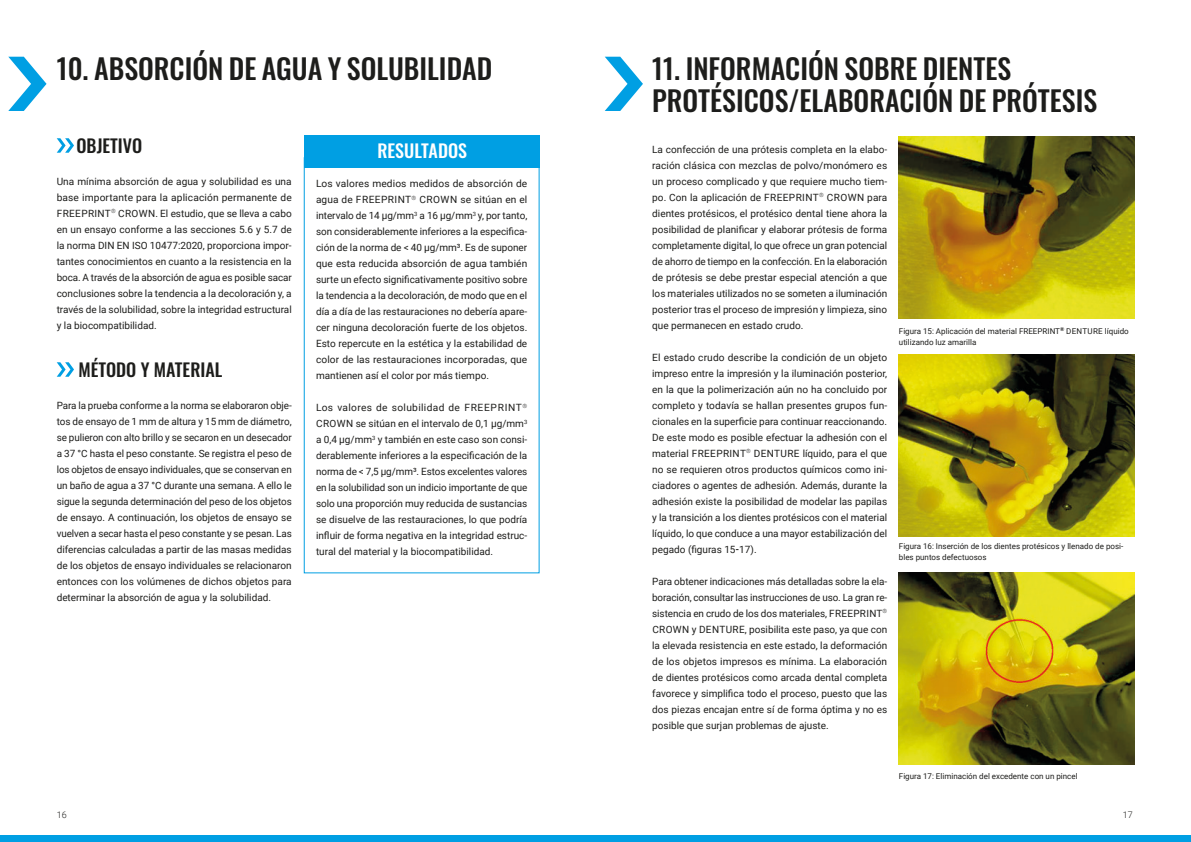
<style>
.page{position:relative;width:1191px;height:842px;background:#fff}
.page>*{position:absolute;margin:0;border:0;box-sizing:border-box;transform-origin:0 0}
.t1{font:500 28px/32px "Oswald";color:#1d1d1b}
.t2{font:500 18px "Oswald";color:#1d1d1b}
.t3{font:500 18px "Oswald";color:#fff}
.t4{font:10px/16px "Roboto";color:#1d1d1b;text-align:justify}
.t5{font:300 9px "Roboto";color:#1d1d1b}
.t6{font:8px/11px "Roboto";color:#1d1d1b}
.s1{font-family:"Oswald";font-weight:600}
</style>
<div class="page">
<div style="left:0;top:835px;width:1191px;height:7px;background:#009fe3"></div>
<svg style="left:57px;top:138px;width:17px;height:15px"></svg>
<svg style="left:57px;top:362px;width:17px;height:15px"></svg>
<div style="left:304px;top:135px;width:235px;height:33px;background:#009fe3"></div>
<div style="left:304px;top:157px;width:235px;height:416px;border:1px solid #009fe3"></div>
<img style="left:899px;top:137px;width:235px;height:182px">
<svg style="left:8px;top:57px;width:39px;height:54px"></svg>
<svg style="left:605px;top:57px;width:38px;height:54px"></svg>
<img style="left:899px;top:355px;width:235px;height:182px">
<img style="left:899px;top:573px;width:235px;height:192px">
<h1 class="t1" style="left:57px;top:54px;width:437px">10. ABSORCIÓN DE AGUA Y SOLUBILIDAD</h1>
<h2 class="t2" style="left:76px;top:136px;width:67px">OBJETIVO</h2>
<p class="t4" style="left:57px;top:173px;width:237px">Una mínima absorción de agua y solubilidad es una base importante para la aplicación permanente de FREEPRINT<sup>®</sup> CROWN. El estudio, que se lleva a cabo en un ensayo conforme a las secciones 5.6 y 5.7 de la norma DIN EN ISO 10477:2020, proporciona impor&shy;tantes conocimientos en cuanto a la resistencia en la boca. A través de la absorción de agua es posible sacar conclusiones sobre la tendencia a la decoloración y, a través de la solubilidad, sobre la integridad estructural y la biocompatibilidad.</p>
<h2 class="t2" style="left:78px;top:360px;width:145px">MÉTODO Y MATERIAL</h2>
<p class="t4" style="left:57px;top:397px;width:236px">Para la prueba conforme a la norma se elaboraron obje&shy;tos de ensayo de 1 mm de altura y 15 mm de diámetro, se pulieron con alto brillo y se secaron en un desecador a 37 °C hasta el peso constante. Se registra el peso de los objetos de ensayo individuales, que se conservan en un baño de agua a 37 °C durante una semana. A ello le sigue la segunda determinación del peso de los objetos de ensayo. A continuación, los objetos de ensayo se vuelven a secar hasta el peso constante y se pesan. Las diferencias calculadas a partir de las masas medidas de los objetos de ensayo individuales se relacionaron entonces con los volúmenes de dichos objetos para determinar la absorción de agua y la solubilidad.</p>
<h2 class="t3" style="left:377px;top:141px;width:91px">RESULTADOS</h2>
<p class="t4" style="left:316px;top:175px;width:213px">Los valores medios medidos de absorción de agua de FREEPRINT<sup>®</sup> CROWN se sitúan en el intervalo de 14 µg/mm<sup>3</sup> a 16 µg/mm<sup>3</sup> y, por tanto, son considerablemente inferiores a la especifica&shy;ción de la norma de &lt; 40 µg/mm³. Es de suponer que esta reducida absorción de agua también surte un efecto significativamente positivo sobre la tendencia a la decoloración, de modo que en el día a día de las restauraciones no debería apare&shy;cer ninguna decoloración fuerte de los objetos.<br>Esto repercute en la estética y la estabilidad de color de las restauraciones incorporadas, que mantienen así el color por más tiempo.</p>
<p class="t4" style="left:316px;top:399px;width:213px">Los valores de solubilidad de FREEPRINT<sup>® </sup>CROWN se sitúan en el intervalo de 0,1 µg/mm<sup>3 </sup>a 0,4 µg/mm<sup>3</sup> y también en este caso son consi&shy;derablemente inferiores a la especificación de la norma de &lt; 7,5 µg/mm³. Estos excelentes valores en la solubilidad son un indicio importante de que solo una proporción muy reducida de sustancias se disuelve de las restauraciones, lo que podría influir de forma negativa en la integridad estruc&shy;tural del material y la biocompatibilidad.</p>
<h1 class="t1" style="left:652px;top:54px;width:446px">11. INFORMACIÓN SOBRE DIENTES<br>PROTÉSICOS/ELABORACIÓN DE PRÓTESIS</h1>
<p class="t4" style="left:652px;top:141px;width:236px">La confección de una prótesis completa en la elabo&shy;ración clásica con mezclas de polvo/monómero es un proceso complicado y que requiere mucho tiem&shy;po. Con la aplicación de FREEPRINT<sup>®</sup> CROWN para dientes protésicos, el protésico dental tiene ahora la posibilidad de planificar y elaborar prótesis de forma completamente digital, lo que ofrece un gran potencial de ahorro de tiempo en la confección. En la elaboración de prótesis se debe prestar especial atención a que los materiales utilizados no se someten a iluminación posterior tras el proceso de impresión y limpieza, sino que permanecen en estado crudo.</p>
<p class="t4" style="left:652px;top:349px;width:236px">El estado crudo describe la condición de un objeto impreso entre la impresión y la iluminación posterior, en la que la polimerización aún no ha concluido por completo y todavía se hallan presentes grupos fun&shy;cionales en la superficie para continuar reaccionando.<br>De este modo es posible efectuar la adhesión con el material FREEPRINT<sup>®</sup> DENTURE líquido, para el que no se requieren otros productos químicos como ini&shy;ciadores o agentes de adhesión. Además, durante la adhesión existe la posibilidad de modelar las papilas y la transición a los dientes protésicos con el material líquido, lo que conduce a una mayor estabilización del pegado (figuras 15<span class="s1">-</span>17).</p>
<p class="t4" style="left:652px;top:573px;width:236px">Para obtener indicaciones más detalladas sobre la ela&shy;boración, consultar las instrucciones de uso. La gran re&shy;sistencia en crudo de los dos materiales, FREEPRINT<sup>® </sup>CROWN y DENTURE, posibilita este paso, ya que con la elevada resistencia en este estado, la deformación de los objetos impresos es mínima. La elaboración de dientes protésicos como arcada dental completa favorece y simplifica todo el proceso, puesto que las dos piezas encajan entre sí de forma óptima y no es posible que surjan problemas de ajuste.</p>
<p class="t6" style="left:899px;top:325px;width:231px">Figura 15: Aplicación del material FREEPRINT<sup>®</sup> DENTURE líquido utilizando luz amarilla</p>
<p class="t6" style="left:899px;top:541px;width:226px">Figura 16: Inserción de los dientes protésicos y llenado de posi&shy;bles puntos defectuosos</p>
<p class="t6" style="left:899px;top:770px;width:180px">Figura 17: Eliminación del excedente con un pincel</p>
<p class="t5" style="left:57px;top:809px;width:11px">16</p>
<p class="t5" style="left:1122px;top:809px;width:11px">17</p>
</div>
